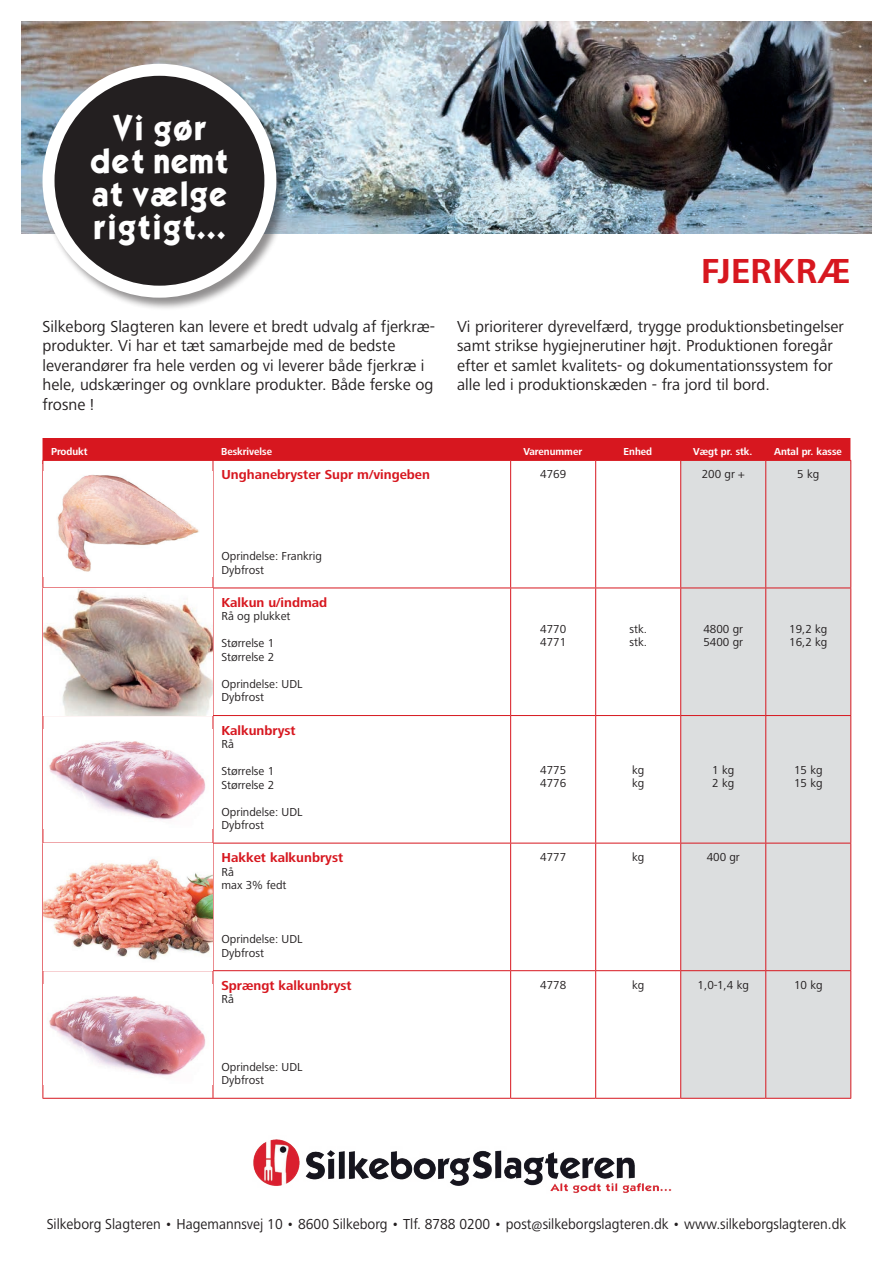
<style>
.page{position:relative;width:893px;height:1263px;background:#fff}
.page>*{position:absolute;margin:0;border:0;box-sizing:border-box;transform-origin:0 0}
.t1{font:700 36px "Frutiger Next LT";letter-spacing:.015em;color:#d7171f;scale:.95 1}
.t2{font:700 30px/33px "Kabel";color:#fff;text-align:center;scale:.9 1}
.t3{font:16.5px/19.5px "Frutiger Next LT";color:#231f20}
.t4{font:15px "Frutiger Next LT";color:#231f20;scale:.95 1}
.t5{font:700 13.5px "Frutiger Next LT";color:#d7171f}
.t6{font:12px/13.5px "Frutiger Next LT";color:#231f20}
.t7{font:700 10.5px "Frutiger Next LT";color:#fff;scale:.95 1}
</style>
<div class="page">
<div style="left:43px;top:438px;width:807px;height:22px;background:#d7171f"></div>
<svg style="left:44px;top:461px;width:636px;height:637px"></svg>
<div style="left:681px;top:461px;width:169px;height:637px;background:#dcdedf"></div>
<hr style="left:43px;top:460px;width:170px;height:1px;background:#d7171f">
<hr style="left:43px;top:461px;width:1px;height:127px;background:#d7171f">
<hr style="left:213px;top:460px;width:298px;height:1px;background:#d7171f">
<hr style="left:213px;top:461px;width:1px;height:127px;background:#d7171f">
<hr style="left:511px;top:460px;width:85px;height:1px;background:#d7171f">
<hr style="left:510px;top:461px;width:1px;height:127px;background:#d7171f">
<hr style="left:596px;top:460px;width:85px;height:1px;background:#d7171f">
<hr style="left:595px;top:461px;width:1px;height:127px;background:#d7171f">
<hr style="left:681px;top:460px;width:85px;height:1px;background:#d7171f">
<hr style="left:680px;top:461px;width:1px;height:127px;background:#d7171f">
<hr style="left:766px;top:460px;width:85px;height:1px;background:#d7171f">
<hr style="left:765px;top:461px;width:1px;height:127px;background:#d7171f">
<hr style="left:850px;top:461px;width:1px;height:127px;background:#d7171f">
<hr style="left:213px;top:588px;width:298px;height:1px;background:#d7171f">
<hr style="left:213px;top:588px;width:1px;height:127px;background:#d7171f">
<hr style="left:511px;top:588px;width:85px;height:1px;background:#d7171f">
<hr style="left:510px;top:588px;width:1px;height:127px;background:#d7171f">
<hr style="left:596px;top:588px;width:85px;height:1px;background:#d7171f">
<hr style="left:595px;top:588px;width:1px;height:127px;background:#d7171f">
<hr style="left:681px;top:588px;width:85px;height:1px;background:#d7171f">
<hr style="left:680px;top:588px;width:1px;height:127px;background:#d7171f">
<hr style="left:766px;top:588px;width:85px;height:1px;background:#d7171f">
<hr style="left:765px;top:588px;width:1px;height:127px;background:#d7171f">
<hr style="left:850px;top:588px;width:1px;height:127px;background:#d7171f">
<hr style="left:43px;top:715px;width:170px;height:1px;background:#d7171f">
<hr style="left:43px;top:716px;width:1px;height:127px;background:#d7171f">
<hr style="left:213px;top:715px;width:298px;height:1px;background:#d7171f">
<hr style="left:213px;top:716px;width:1px;height:127px;background:#d7171f">
<hr style="left:511px;top:715px;width:85px;height:1px;background:#d7171f">
<hr style="left:510px;top:716px;width:1px;height:127px;background:#d7171f">
<hr style="left:596px;top:715px;width:85px;height:1px;background:#d7171f">
<hr style="left:595px;top:716px;width:1px;height:127px;background:#d7171f">
<hr style="left:681px;top:715px;width:85px;height:1px;background:#d7171f">
<hr style="left:680px;top:716px;width:1px;height:127px;background:#d7171f">
<hr style="left:766px;top:715px;width:85px;height:1px;background:#d7171f">
<hr style="left:765px;top:716px;width:1px;height:127px;background:#d7171f">
<hr style="left:850px;top:716px;width:1px;height:127px;background:#d7171f">
<hr style="left:213px;top:843px;width:298px;height:1px;background:#d7171f">
<hr style="left:213px;top:843px;width:1px;height:127px;background:#d7171f">
<hr style="left:511px;top:843px;width:85px;height:1px;background:#d7171f">
<hr style="left:510px;top:843px;width:1px;height:127px;background:#d7171f">
<hr style="left:596px;top:843px;width:85px;height:1px;background:#d7171f">
<hr style="left:595px;top:843px;width:1px;height:127px;background:#d7171f">
<hr style="left:681px;top:843px;width:85px;height:1px;background:#d7171f">
<hr style="left:680px;top:843px;width:1px;height:127px;background:#d7171f">
<hr style="left:766px;top:843px;width:85px;height:1px;background:#d7171f">
<hr style="left:765px;top:843px;width:1px;height:127px;background:#d7171f">
<hr style="left:850px;top:843px;width:1px;height:127px;background:#d7171f">
<hr style="left:43px;top:970px;width:170px;height:1px;background:#d7171f">
<hr style="left:43px;top:971px;width:1px;height:127px;background:#d7171f">
<hr style="left:213px;top:970px;width:298px;height:1px;background:#d7171f">
<hr style="left:213px;top:971px;width:1px;height:127px;background:#d7171f">
<hr style="left:511px;top:970px;width:85px;height:1px;background:#d7171f">
<hr style="left:510px;top:971px;width:1px;height:127px;background:#d7171f">
<hr style="left:596px;top:970px;width:85px;height:1px;background:#d7171f">
<hr style="left:595px;top:971px;width:1px;height:127px;background:#d7171f">
<hr style="left:681px;top:970px;width:85px;height:1px;background:#d7171f">
<hr style="left:680px;top:971px;width:1px;height:127px;background:#d7171f">
<hr style="left:766px;top:970px;width:85px;height:1px;background:#d7171f">
<hr style="left:765px;top:971px;width:1px;height:127px;background:#d7171f">
<hr style="left:850px;top:971px;width:1px;height:127px;background:#d7171f">
<hr style="left:43px;top:1098px;width:170px;height:1px;background:#d7171f">
<hr style="left:213px;top:1098px;width:298px;height:1px;background:#d7171f">
<hr style="left:511px;top:1098px;width:85px;height:1px;background:#d7171f">
<hr style="left:596px;top:1098px;width:85px;height:1px;background:#d7171f">
<hr style="left:681px;top:1098px;width:85px;height:1px;background:#d7171f">
<hr style="left:766px;top:1098px;width:85px;height:1px;background:#d7171f">
<img style="left:43px;top:471px;width:170px;height:106px">
<img style="left:43px;top:588px;width:170px;height:127px">
<img style="left:43px;top:730px;width:170px;height:99px">
<img style="left:43px;top:843px;width:170px;height:127px">
<img style="left:43px;top:985px;width:170px;height:99px">
<img style="left:21px;top:21px;width:851px;height:213px">
<div style="left:42px;top:63px;width:248px;height:248px;background:#231f20;opacity:.5"></div>
<div style="left:49px;top:70px;width:221px;height:222px;background:#231f20;border-radius:50%"></div>
<div style="left:43px;top:64px;width:233px;height:234px;border:12px solid #fff;border-radius:50%"></div>
<img style="left:253px;top:1139px;width:418px;height:54px">
<h2 class="t2" style="left:90px;top:111px;width:155px">Vi gør det nemt at vælge rigtigt...</h2>
<h1 class="t1" style="left:701px;top:251px;width:158px">FJERKRÆ</h1>
<p class="t3" style="left:43px;top:316px;width:394px">Silkeborg Slagteren kan levere et bredt udvalg af fjerkræ&shy;produkter. Vi har et tæt samarbejde med de bedste leverandører fra hele verden og vi leverer både fjerkræ i hele, udskæringer og ovnklare produkter. Både ferske og frosne !</p>
<p class="t3" style="left:457px;top:317px;width:388px">Vi prioriterer dyrevelfærd, trygge produktionsbetingelser samt strikse hygiejnerutiner højt. Produktionen foregår efter et samlet kvalitets- og dokumentationssystem for alle led i produktionskæden - fra jord til bord.</p>
<p class="t7" style="left:51px;top:445px;width:40px">Produkt</p>
<p class="t7" style="left:221px;top:445px;width:55px">Beskrivelse</p>
<p class="t7" style="left:523px;top:445px;width:63px">Varenummer</p>
<p class="t7" style="left:624px;top:445px;width:32px">Enhed</p>
<p class="t7" style="left:693px;top:445px;width:64px">Vægt pr. stk.</p>
<p class="t7" style="left:774px;top:445px;width:73px">Antal pr. kasse</p>
<p class="t5" style="left:221px;top:467px;width:210px">Unghanebryster Supr m/vingeben</p>
<p class="t6" style="left:540px;top:467px;width:28px">4769</p>
<p class="t6" style="left:702px;top:467px;width:44px">200 gr +</p>
<p class="t6" style="left:797px;top:467px;width:24px">5 kg</p>
<p class="t6" style="left:221px;top:550px;width:102px">Oprindelse: Frankrig<br>Dybfrost</p>
<p class="t5" style="left:221px;top:595px;width:107px">Kalkun u/indmad</p>
<p class="t6" style="left:221px;top:610px;width:71px">Rå og plukket</p>
<p class="t6" style="left:221px;top:637px;width:54px">Størrelse 1<br>Størrelse 2</p>
<p class="t6" style="left:221px;top:677px;width:83px">Oprindelse: UDL<br>Dybfrost</p>
<p class="t5" style="left:221px;top:722px;width:76px">Kalkunbryst</p>
<p class="t6" style="left:221px;top:737px;width:14px">Rå</p>
<p class="t6" style="left:221px;top:764px;width:54px">Størrelse 1<br>Størrelse 2</p>
<p class="t6" style="left:221px;top:805px;width:83px">Oprindelse: UDL<br>Dybfrost</p>
<p class="t5" style="left:221px;top:850px;width:123px">Hakket kalkunbryst</p>
<p class="t6" style="left:221px;top:865px;width:67px">Rå<br>max 3% fedt</p>
<p class="t6" style="left:221px;top:932px;width:83px">Oprindelse: UDL<br>Dybfrost</p>
<p class="t5" style="left:221px;top:977px;width:132px">Sprængt kalkunbryst</p>
<p class="t6" style="left:221px;top:992px;width:14px">Rå</p>
<p class="t6" style="left:221px;top:1060px;width:83px">Oprindelse: UDL<br>Dybfrost</p>
<p class="t6" style="left:540px;top:622px;width:28px">4770<br>4771</p>
<p class="t6" style="left:629px;top:622px;width:19px">stk. stk.</p>
<p class="t6" style="left:703px;top:622px;width:41px">4800 gr<br>5400 gr</p>
<p class="t6" style="left:789px;top:622px;width:40px">19,2 kg<br>16,2 kg</p>
<p class="t6" style="left:540px;top:763px;width:28px">4775<br>4776</p>
<p class="t6" style="left:632px;top:763px;width:14px">kg kg</p>
<p class="t6" style="left:712px;top:763px;width:24px">1 kg<br>2 kg</p>
<p class="t6" style="left:794px;top:763px;width:30px">15 kg<br>15 kg</p>
<p class="t6" style="left:540px;top:850px;width:28px">4777</p>
<p class="t6" style="left:632px;top:850px;width:14px">kg</p>
<p class="t6" style="left:707px;top:850px;width:35px">400 gr</p>
<p class="t6" style="left:540px;top:978px;width:28px">4778</p>
<p class="t6" style="left:632px;top:978px;width:14px">kg</p>
<p class="t6" style="left:698px;top:978px;width:53px">1,0-1,4 kg</p>
<p class="t6" style="left:794px;top:978px;width:30px">10 kg</p>
<p class="t4" style="left:47px;top:1216px;width:843px">Silkeborg Slagteren • Hagemannsvej 10 • 8600 Silkeborg • Tlf. 8788 0200 • post@silkeborgslagteren.dk • www.silkeborgslagteren.dk</p>
</div>
